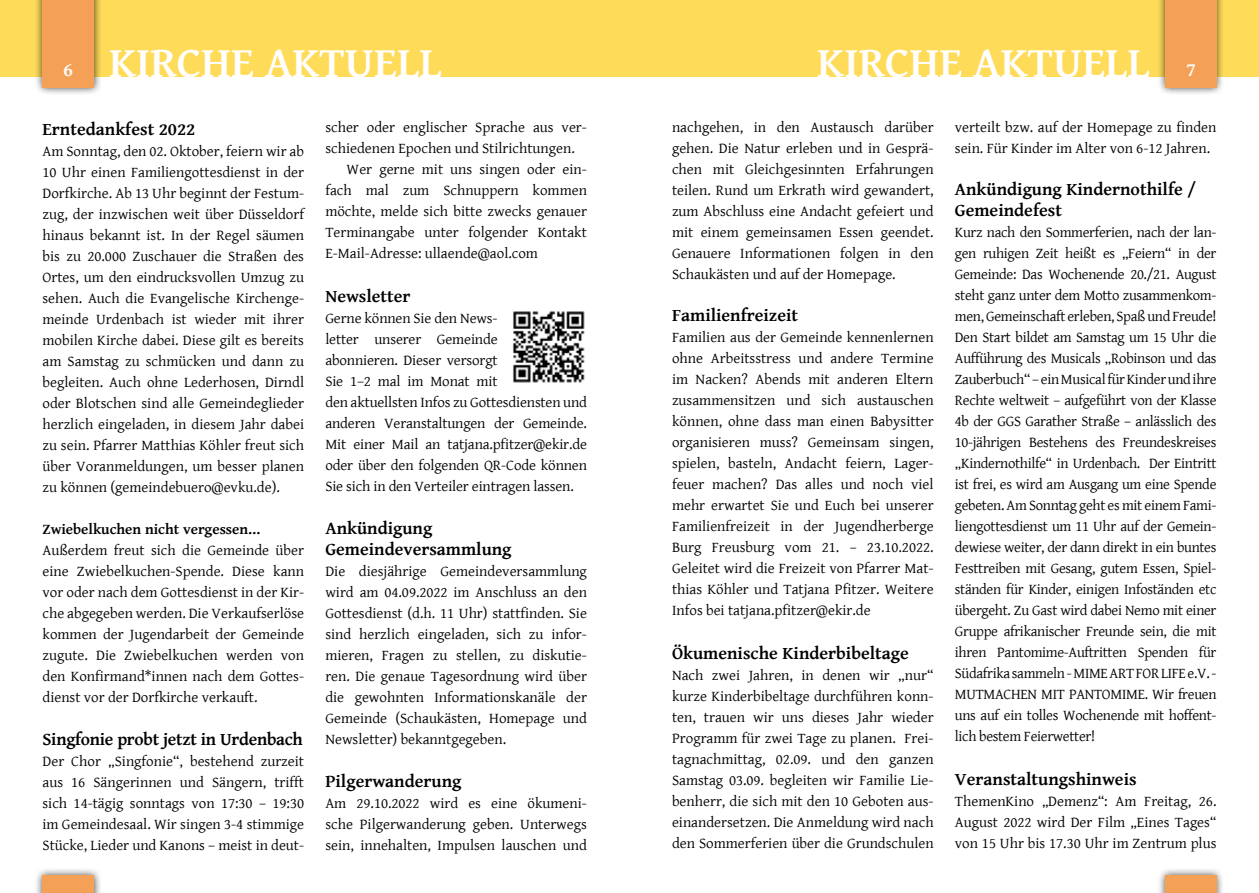
<style>
.page{position:relative;width:1259px;height:893px;background:#fff}
.page>*{position:absolute;margin:0;border:0;box-sizing:border-box;transform-origin:0 0}
.t1{font:700 43.65px "Gentium Basic";color:#fff}
.t2{font:700 19.5px "Gentium Basic";color:#fff}
.t3{font:700 18px/21px "Gentium Basic";color:#000}
.t4{font:15px/21px "Gentium Basic";color:#000;text-align:justify}
.t5{font:700 15px "Gentium Basic";color:#000}
</style>
<div class="page">
<img style="left:513px;top:311px;width:72px;height:72px">
<div style="left:0;top:0;width:629px;height:77px;background:#ffdb5a"></div>
<div style="left:629px;top:0;width:630px;height:77px;background:#ffdb5a"></div>
<div style="left:34px;top:0;width:68px;height:96px;background:#000;opacity:.75"></div>
<div style="left:43px;top:0;width:51px;height:88px;background:#f5a057"></div>
<div style="left:34px;top:867px;width:68px;height:26px;background:#000;opacity:.75"></div>
<div style="left:43px;top:875px;width:51px;height:18px;background:#f5a057"></div>
<div style="left:1157px;top:867px;width:67px;height:26px;background:#000;opacity:.75"></div>
<div style="left:1165px;top:875px;width:51px;height:18px;background:#f5a057"></div>
<div style="left:1157px;top:0;width:67px;height:96px;background:#000;opacity:.75"></div>
<div style="left:1165px;top:0;width:51px;height:88px;background:#f5a057"></div>
<h2 class="t2" style="left:63px;top:55px;width:11px">6</h2>
<h1 class="t1" style="left:109px;top:29px;width:334px">KIRCHE AKTUELL</h1>
<h1 class="t1" style="left:817px;top:29px;width:334px">KIRCHE AKTUELL</h1>
<h2 class="t2" style="left:1186px;top:55px;width:11px">7</h2>
<p class="t3" style="left:43px;top:118px;width:154px">Erntedankfest 2022</p>
<p class="t4" style="left:43px;top:140px;width:263px">Am Sonntag, den 02. Oktober, feiern wir ab 10 Uhr einen Familiengottesdienst in der Dorfkirche. Ab 13 Uhr beginnt der Festum&shy;zug, der inzwischen weit über Düsseldorf hinaus bekannt ist. In der Regel säumen bis zu 20.000 Zuschauer die Straßen des Ortes, um den eindrucksvollen Umzug zu sehen. Auch die Evangelische Kirchenge&shy;meinde Urdenbach ist wieder mit ihrer mobilen Kirche dabei. Diese gilt es bereits am Samstag zu schmücken und dann zu begleiten. Auch ohne Lederhosen, Dirndl oder Blotschen sind alle Gemeindeglieder herzlich eingeladen, in diesem Jahr dabei zu sein. Pfarrer Matthias Köhler freut sich über Voranmeldungen, um besser planen zu können (gemeindebuero@evku.de).</p>
<p class="t5" style="left:43px;top:518px;width:219px">Zwiebelkuchen nicht vergessen…</p>
<p class="t4" style="left:43px;top:539px;width:263px">Außerdem freut sich die Gemeinde über eine Zwiebelkuchen-Spende. Diese kann vor oder nach dem Gottesdienst in der Kir&shy;che abgegeben werden. Die Verkaufserlöse kommen der Jugendarbeit der Gemeinde zugute. Die Zwiebelkuchen werden von den Konfirmand*innen nach dem Gottes&shy;dienst vor der Dorfkirche verkauft.</p>
<p class="t3" style="left:43px;top:728px;width:262px">Singfonie probt jetzt in Urdenbach</p>
<p class="t4" style="left:43px;top:751px;width:263px">Der Chor „Singfonie“, bestehend zurzeit aus 16 Sängerinnen und Sängern, trifft sich 14-tägig sonntags von 17:30 – 19:30 im Gemeindesaal. Wir singen 3-4 stimmige Stücke, Lieder und Kanons – meist in deut-</p>
<p class="t4" style="left:325px;top:116px;width:263px">scher oder englischer Sprache aus ver-</p>
<p class="t4" style="left:325px;top:137px;width:251px">schiedenen Epochen und Stilrichtungen.</p>
<p class="t4" style="left:347px;top:158px;width:242px">Wer gerne mit uns singen oder ein-</p>
<p class="t4" style="left:325px;top:179px;width:263px">fach mal zum Schnuppern kommen</p>
<p class="t4" style="left:325px;top:200px;width:263px">möchte, melde sich bitte zwecks genauer</p>
<p class="t4" style="left:325px;top:221px;width:263px">Terminangabe unter folgender Kontakt</p>
<p class="t4" style="left:325px;top:242px;width:214px">E-Mail-Adresse: ullaende@aol.com</p>
<p class="t3" style="left:325px;top:285px;width:87px">Newsletter</p>
<p class="t4" style="left:325px;top:307px;width:263px;text-align:left">Gerne können Sie den News-<br>letter unserer Gemeinde<br>abonnieren. Dieser versorgt<br>Sie 1–2 mal im Monat mit<br>den aktuellsten Infos zu Gottesdiensten und anderen Veranstaltungen der Gemeinde.<br>Mit einer Mail an tatjana.pfitzer@ekir.de oder über den folgenden QR-Code können Sie sich in den Verteiler eintragen lassen.</p>
<p class="t3" style="left:325px;top:517px;width:188px">Ankündigung<br>Gemeindeversammlung</p>
<p class="t4" style="left:325px;top:560px;width:263px">Die diesjährige Gemeindeversammlung wird am 04.09.2022 im Anschluss an den Gottesdienst (d.h. 11 Uhr) stattfinden. Sie sind herzlich eingeladen, sich zu infor&shy;mieren, Fragen zu stellen, zu diskutie&shy;ren. Die genaue Tagesordnung wird über die gewohnten Informationskanäle der Gemeinde (Schaukästen, Homepage und Newsletter) bekanntgegeben.</p>
<p class="t3" style="left:325px;top:770px;width:138px">Pilgerwanderung</p>
<p class="t4" style="left:325px;top:792px;width:263px">Am 29.10.2022 wird es eine ökumeni&shy;sche Pilgerwanderung geben. Unterwegs sein, innehalten, Impulsen lauschen und</p>
<p class="t4" style="left:672px;top:116px;width:263px">nachgehen, in den Austausch darüber gehen. Die Natur erleben und in Gesprä&shy;chen mit Gleichgesinnten Erfahrungen teilen. Rund um Erkrath wird gewandert, zum Abschluss eine Andacht gefeiert und mit einem gemeinsamen Essen geendet.<br>Genauere Informationen folgen in den Schaukästen und auf der Homepage.</p>
<p class="t3" style="left:672px;top:304px;width:128px">Familienfreizeit</p>
<p class="t4" style="left:672px;top:327px;width:263px">Familien aus der Gemeinde kennenlernen ohne Arbeitsstress und andere Termine im Nacken? Abends mit anderen Eltern zusammensitzen und sich austauschen können, ohne dass man einen Babysitter organisieren muss? Gemeinsam singen, spielen, basteln, Andacht feiern, Lager&shy;feuer machen? Das alles und noch viel mehr erwartet Sie und Euch bei unserer Familienfreizeit in der Jugendherberge Burg Freusburg vom 21. – 23.10.2022.<br>Geleitet wird die Freizeit von Pfarrer Mat&shy;thias Köhler und Tatjana Pfitzer. Weitere Infos bei tatjana.pfitzer@ekir.de</p>
<p class="t3" style="left:672px;top:642px;width:238px">Ökumenische Kinderbibeltage</p>
<p class="t4" style="left:672px;top:664px;width:263px">Nach zwei Jahren, in denen wir „nur“ kurze Kinderbibeltage durchführen konn&shy;ten, trauen wir uns dieses Jahr wieder Programm für zwei Tage zu planen. Frei&shy;tagnachmittag, 02.09. und den ganzen Samstag 03.09. begleiten wir Familie Lie&shy;benherr, die sich mit den 10 Geboten aus&shy;einandersetzen. Die Anmeldung wird nach den Sommerferien über die Grundschulen</p>
<p class="t4" style="left:955px;top:116px;width:263px">verteilt bzw. auf der Homepage zu finden sein. Für Kinder im Alter von 6-12 Jahren.</p>
<p class="t3" style="left:955px;top:178px;width:242px">Ankündigung Kindernothilfe /<br>Gemeindefest</p>
<p class="t4" style="left:955px;top:222px;width:263px">Kurz nach den Sommerferien, nach der lan&shy;gen ruhigen Zeit heißt es „Feiern“ in der Gemeinde: Das Wochenende 20./21. August steht ganz unter dem Motto zusammenkom&shy;men, Gemeinschaft erleben, Spaß und Freude!<br>Den Start bildet am Samstag um 15 Uhr die Aufführung des Musicals „Robinson und das Zauberbuch“ – ein Musical für Kinder und ihre Rechte weltweit – aufgeführt von der Klasse 4b der GGS Garather Straße – anlässlich des 10-jährigen Bestehens des Freundeskreises „Kindernothilfe“ in Urdenbach. Der Eintritt ist frei, es wird am Ausgang um eine Spende gebeten. Am Sonntag geht es mit einem Fami&shy;liengottesdienst um 11 Uhr auf der Gemein&shy;dewiese weiter, der dann direkt in ein buntes Festtreiben mit Gesang, gutem Essen, Spiel&shy;ständen für Kinder, einigen Infoständen etc übergeht. Zu Gast wird dabei Nemo mit einer Gruppe afrikanischer Freunde sein, die mit ihren Pantomime-Auftritten Spenden für Südafrika sammeln - MIME ART FOR LIFE e.V. - MUTMACHEN MIT PANTOMIME. Wir freuen uns auf ein tolles Wochenende mit hoffent&shy;lich bestem Feierwetter!</p>
<p class="t3" style="left:955px;top:768px;width:183px">Veranstaltungshinweis</p>
<p class="t4" style="left:955px;top:790px;width:263px">ThemenKino „Demenz“: Am Freitag, 26.<br>August 2022 wird Der Film „Eines Tages“ von 15 Uhr bis 17.30 Uhr im Zentrum plus</p>
</div>
